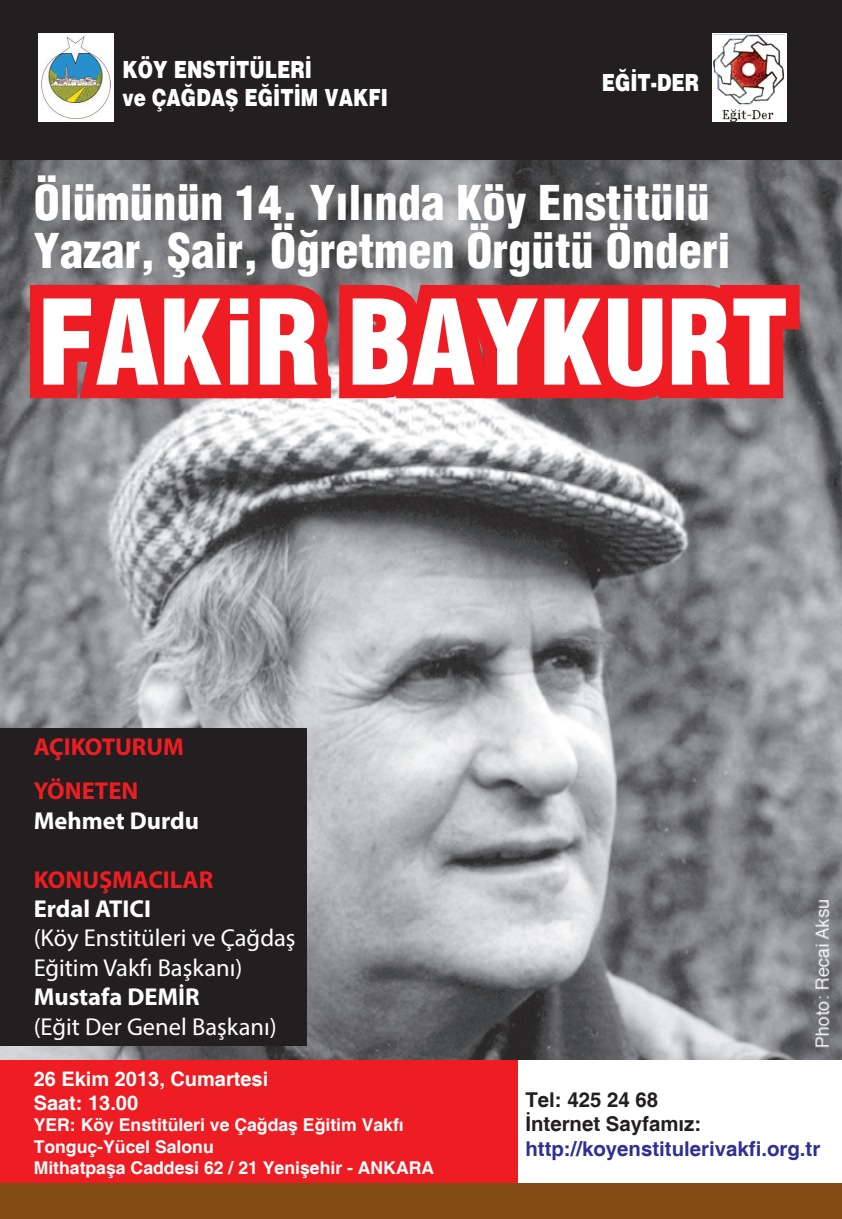
<style>
.page{position:relative;width:842px;height:1219px;background:#fff}
.page>*{position:absolute;margin:0;border:0;box-sizing:border-box;transform-origin:0 0}
.t1{font:114.9px "Hendrix Cond Black Normal";color:#fff}
.t2{font:46.8px/48px "Hendrix Cond Black Normal";color:#fff}
.t3{font:24.5px/29.4px "Myriad Pro";color:#fff}
.t4{font:700 24.5px "Myriad Pro";color:#fff}
.t5{font:700 24.5px "Myriad Pro";color:#ee1d23}
.t6{font:23.7px/28.4px "Hendrix Black Normal";color:#fff;scale:.78 1}
.t7{font:700 20.4px "Helvetica";color:#2e3092}
.t8{font:700 20.4px/24.5px "Helvetica";color:#231f20}
.t9{font:700 20px/24px "Helvetica";color:#fff}
.t10{font:700 17.6px/21.1px "Helvetica";color:#fff}
</style>
<div class="page">
<img style="left:0;top:159px;width:842px;height:901px">
<div style="left:0;top:728px;width:306px;height:318px;background:#231f20"></div>
<svg style="left:16px;top:262px;width:797px;height:159px;background:#cb4146"></svg>
<div style="left:0;top:0;width:842px;height:159px;background:#231f20"></div>
<img style="left:39px;top:33px;width:74px;height:89px">
<div style="left:0;top:1060px;width:519px;height:124px;background:#ee1d23"></div>
<div style="left:0;top:1184px;width:842px;height:35px;background:#824b15"></div>
<svg style="left:712px;top:33px;width:74px;height:89px"></svg>
<img style="left:714px;top:35px;width:71px;height:86px">
<h3 class="t6" style="left:123px;top:54px;width:342px">KÖY ENSTİTÜLERİ<br>ve ÇAĞDAŞ EĞİTİM VAKFI</h3>
<h3 class="t6" style="left:602px;top:68px;width:126px">EĞİT-DER</h3>
<h2 class="t2" style="left:34px;top:178px;width:698px">Ölümünün 14. Yılında Köy Enstitülü<br>Yazar, Şair, Öğretmen Örgütü Önderi</h2>
<h1 class="t1" style="left:38px;top:270px;width:752px">FAKiR BAYKURT</h1>
<h3 class="t5" style="left:34px;top:731px;width:152px">AÇIKOTURUM</h3>
<h3 class="t5" style="left:34px;top:775px;width:106px">YÖNETEN</h3>
<h3 class="t4" style="left:34px;top:805px;width:167px">Mehmet Durdu</h3>
<h3 class="t5" style="left:34px;top:863px;width:181px">KONUŞMACILAR</h3>
<h3 class="t4" style="left:34px;top:893px;width:119px">Erdal ATICI</h3>
<h3 class="t3" style="left:34px;top:923px;width:263px">(Köy Enstitüleri ve Çağdaş<br>Eğitim Vakfı Başkanı)</h3>
<h3 class="t4" style="left:34px;top:981px;width:168px">Mustafa DEMİR</h3>
<h3 class="t3" style="left:34px;top:1011px;width:245px">(Eğit Der Genel Başkanı)</h3>
<p class="t9" style="left:34px;top:1068px;width:236px">26 Ekim 2013, Cumartesi<br>Saat: 13.00</p>
<p class="t10" style="left:34px;top:1115px;width:402px">YER: Köy Enstitüleri ve Çağdaş Eğitim Vakfı<br>Tonguç-Yücel Salonu<br>Mithatpaşa Caddesi 62 / 21 Yenişehir - ANKARA</p>
<p class="t8" style="left:525px;top:1088px;width:177px">Tel: 425 24 68<br>İnternet Sayfamız:</p>
<p class="t7" style="left:525px;top:1136px;width:296px">http://koyenstitulerivakfi.org.tr</p>
</div>
